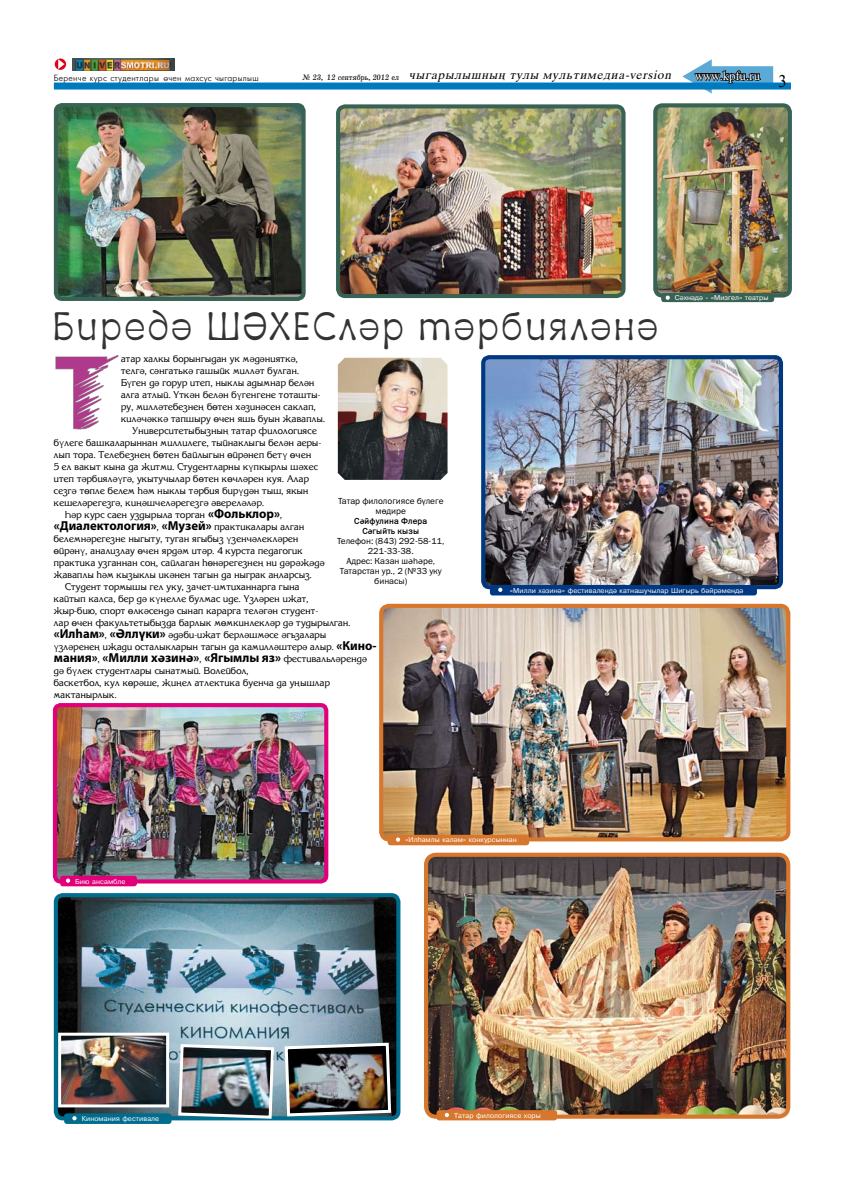
<style>
.page{position:relative;width:842px;height:1191px;background:#fff}
.page>*{position:absolute;margin:0;border:0;box-sizing:border-box;transform-origin:0 0}
.t1{font:102.4px "TT Wind";color:#af398a}
.t2{font:500 39px "TT Calipso";letter-spacing:.07em;color:#333234}
.t3{font:18px "TT Times New Roman";color:#000;scale:.93 1}
.t4{font:700 13px "TT Myriad Pro";color:#000}
.t5{font:italic 12px "TT Dutch";letter-spacing:.06em;color:#000}
.t6{font:12px "TT Dutch";color:#fff}
.t7{font:10px/12px "TT Karelia";color:#000}
.t8{font:9px "TT Futuris";letter-spacing:.03em;color:#000;scale:.95 1}
.t9{font:8.8px/10px "TT Franklin";color:#000;text-align:center}
.t10{font:700 8.8px/10px "TT Franklin";color:#000;text-align:center}
.t11{font:7px "TT Pragmatica";letter-spacing:.01em;color:#fff}
.s1{font-family:"TT School Book M";font-style:normal;font-size:8px}
.s2{font-size:11px}
.s3{font-family:"TT Myriad Pro";font-weight:700;font-size:13px}
.s4{font-family:"TT Karelia";font-weight:400;font-size:10px}
</style>
<div class="page">
<div style="left:54px;top:82px;width:737px;height:7px;background:#007abf"></div>
<svg style="left:303px;top:82px;width:96px;height:1px"></svg>
<svg style="left:55px;top:355px;width:63px;height:74px"></svg>
<img style="left:58px;top:708px;width:265px;height:170px">
<div style="left:53px;top:703px;width:275px;height:180px;border:4px solid #e2007a;border-radius:6px"></div>
<img style="left:384px;top:609px;width:401px;height:227px">
<div style="left:379px;top:604px;width:411px;height:237px;border:4px solid #d7772d;border-radius:8px"></div>
<img style="left:338px;top:358px;width:109px;height:122px">
<img style="left:429px;top:857px;width:356px;height:256px">
<div style="left:424px;top:852px;width:366px;height:266px;border:4px solid #d7772d;border-radius:10px"></div>
<img style="left:59px;top:108px;width:242px;height:188px">
<div style="left:54px;top:103px;width:252px;height:198px;border:4px solid #386254;border-radius:6px"></div>
<img style="left:341px;top:109px;width:279px;height:184px">
<div style="left:336px;top:104px;width:289px;height:194px;border:4px solid #386254;border-radius:7px"></div>
<img style="left:486px;top:360px;width:292px;height:224px">
<div style="left:481px;top:355px;width:302px;height:234px;border:4px solid #003882;border-radius:6px"></div>
<img style="left:59px;top:898px;width:336px;height:217px">
<div style="left:54px;top:893px;width:346px;height:227px;border:4px solid #006d8f;border-radius:7px"></div>
<img style="left:62px;top:1036px;width:103px;height:67px">
<div style="left:58px;top:1032px;width:111px;height:75px;border:3px solid #fff"></div>
<img style="left:177px;top:1042px;width:99px;height:78px">
<img style="left:283px;top:1041px;width:110px;height:77px">
<div style="left:388px;top:834px;width:141px;height:11px;background:#d7772d;border-radius:3px"></div>
<svg style="left:396px;top:837px;width:4px;height:4px"></svg>
<img style="left:658px;top:108px;width:129px;height:184px">
<div style="left:653px;top:103px;width:139px;height:194px;border:4px solid #386254;border-radius:7px"></div>
<div style="left:661px;top:293px;width:113px;height:9px;background:#386254;border-radius:3px"></div>
<svg style="left:666px;top:295px;width:4px;height:5px"></svg>
<div style="left:490px;top:585px;width:267px;height:10px;background:#003882;border-radius:3px"></div>
<svg style="left:498px;top:587px;width:4px;height:5px"></svg>
<div style="left:436px;top:1110px;width:121px;height:10px;background:#d7772d;border-radius:3px"></div>
<svg style="left:445px;top:1113px;width:4px;height:4px"></svg>
<div style="left:64px;top:1113px;width:107px;height:11px;background:#006d8f;border-radius:3px"></div>
<svg style="left:72px;top:1116px;width:5px;height:4px"></svg>
<div style="left:60px;top:875px;width:77px;height:11px;background:#e2007a;border-radius:3px"></div>
<svg style="left:66px;top:878px;width:4px;height:4px"></svg>
<img style="left:72px;top:59px;width:102px;height:11px">
<div style="left:55px;top:58px;width:11px;height:12px;background:#e2001a;border-radius:50%"></div>
<svg style="left:58px;top:59px;width:7px;height:10px"></svg>
<svg style="left:682px;top:59px;width:91px;height:35px"></svg>
<p class="t8" style="left:54px;top:73px;width:217px">Беренче курс студентлары өчен махсус чыгарылыш</p>
<p class="t5" style="left:302px;top:68px;width:370px"><span class="s1">№ 23, 12 сентябрь, 2012 ел</span> чыгарылышның тулы мультимедиа-version</p>
<p class="t6" style="left:695px;top:68px;width:66px">www.kpfu.ru</p>
<h3 class="t3" style="left:778px;top:69px;width:10px">3</h3>
<p class="t11" style="left:664px;top:293px;width:105px"><span class="s2">•</span> Сәхнәдә - «Мизгел» театры</p>
<h2 class="t2" style="left:53px;top:304px;width:606px">Биредә ШӘХЕСләр тәрбияләнә</h2>
<h1 class="t1" style="left:54px;top:329px;width:57px">Т</h1>
<p class="t7" style="left:121px;top:353px;width:178px">атар халкы борынгыдан ук мәдәнияткә,</p>
<p class="t7" style="left:121px;top:365px;width:180px">телгә, сәнгатькә гашыйк милләт булган.</p>
<p class="t7" style="left:121px;top:377px;width:195px">Бүген дә горур итеп, ныклы адымнар белән</p>
<p class="t7" style="left:121px;top:389px;width:201px">алга атлый. Үткән белән бүгенгене тоташты-</p>
<p class="t7" style="left:121px;top:401px;width:196px">ру, милләтебезнең бөтен хәзинәсен саклап,</p>
<p class="t7" style="left:121px;top:413px;width:206px">киләчәккә тапшыру өчен яшь буын җаваплы.</p>
<p class="t7" style="left:132px;top:425px;width:186px">Университетыбызның татар филологиясе</p>
<p class="t7" style="left:54px;top:437px;width:269px">бүлеге башкаларыннан миллилеге, тыйнаклыгы белән аеры-</p>
<p class="t7" style="left:54px;top:449px;width:259px">лып тора. Телебезнең бөтен байлыгын өйрәнеп бетү өчен</p>
<p class="t7" style="left:54px;top:461px;width:266px">5 ел вакыт кына да җитми. Студентларны күпкырлы шәхес</p>
<p class="t7" style="left:54px;top:473px;width:257px">итеп тәрбияләүгә, укытучылар бөтен көчләрен куя. Алар</p>
<p class="t7" style="left:54px;top:485px;width:256px">сезгә төпле белем һәм ныклы тәрбия бирүдән тыш, якын</p>
<p class="t7" style="left:54px;top:497px;width:212px">кешеләрегезгә, киңәшчеләрегезгә әвереләләр.</p>
<p class="t7" style="left:65px;top:509px;width:219px">Һәр курс саен уздырыла торган <span class="s3">«Фольклор»</span>,</p>
<h3 class="t4" style="left:54px;top:519px;width:252px">«Диалектология»<span class="s4">,</span> «Музей» <span class="s4">практикалары алган</span></h3>
<p class="t7" style="left:54px;top:533px;width:246px">белемнәрегезне ныгыту, туган ягыбыз үзенчәлекләрен</p>
<p class="t7" style="left:54px;top:545px;width:251px">өйрәнү, анализлау өчен ярдәм итәр. 4 курста педагогик</p>
<p class="t7" style="left:54px;top:557px;width:272px">практика узганнан соң, сайлаган һөнәрегезнең ни дәрәҗәдә</p>
<p class="t7" style="left:54px;top:569px;width:260px">җаваплы һәм кызыклы икәнен тагын да ныграк аңларсыз.</p>
<p class="t7" style="left:65px;top:581px;width:236px">Студент тормышы гел уку, зачет-имтиханнарга гына</p>
<p class="t7" style="left:54px;top:593px;width:256px">кайтып калса, бер дә күңелле булмас иде. Үзләрен иҗат,</p>
<p class="t7" style="left:54px;top:605px;width:266px">җыр-бию, спорт өлкәсендә сынап карарга теләгән студент-</p>
<p class="t7" style="left:54px;top:617px;width:298px">лар өчен факультетыбызда барлык мөмкинлекләр дә тудырылган.</p>
<p class="t7" style="left:54px;top:629px;width:274px"><span class="s3">«Илһам»</span>, <span class="s3">«Әллүки»</span> әдәби-иҗат берләшмәсе әгъзалары</p>
<p class="t7" style="left:54px;top:641px;width:324px">үзләренең иҗади осталыкларын тагын да камилләштерә алыр. <span class="s3">«Кино-</span></p>
<h3 class="t4" style="left:54px;top:651px;width:315px">мания»<span class="s4">,</span> «Милли хәзинә»<span class="s4">,</span> «Ягымлы яз» <span class="s4">фестивальләрендә</span></h3>
<p class="t7" style="left:54px;top:665px;width:278px">дә бүлек студентлары сынатмый. Волейбол,<br>баскетбол, кул көрәше, җиңел атлектика буенча да уңышлар мактанырлык.</p>
<p class="t9" style="left:338px;top:496px;width:107px">Татар филологиясе бүлеге мөдире</p>
<p class="t10" style="left:354px;top:516px;width:75px">Сәйфулина Флера<br>Сәгыйть кызы</p>
<p class="t9" style="left:337px;top:536px;width:109px">Телефон: (843) 292-58-11,<br>221-33-38.<br>Адрес: Казан шәһәре,<br>Татарстан ур., 2 (№33 уку бинасы)</p>
<p class="t11" style="left:497px;top:586px;width:248px"><span class="s2">•</span> «Милли хәзинә» фестивалендә катнашучылар Шигырь бәйрәмендә</p>
<p class="t11" style="left:65px;top:877px;width:62px"><span class="s2">•</span> Бию ансамбле</p>
<p class="t11" style="left:395px;top:836px;width:124px"><span class="s2">•</span> «Илһамлы каләм» конкурсыннан</p>
<p class="t11" style="left:71px;top:1115px;width:90px"><span class="s2">•</span> Киномания фестивале</p>
<p class="t11" style="left:444px;top:1111px;width:99px"><span class="s2">•</span> Татар филологиясе хоры</p>
</div>
